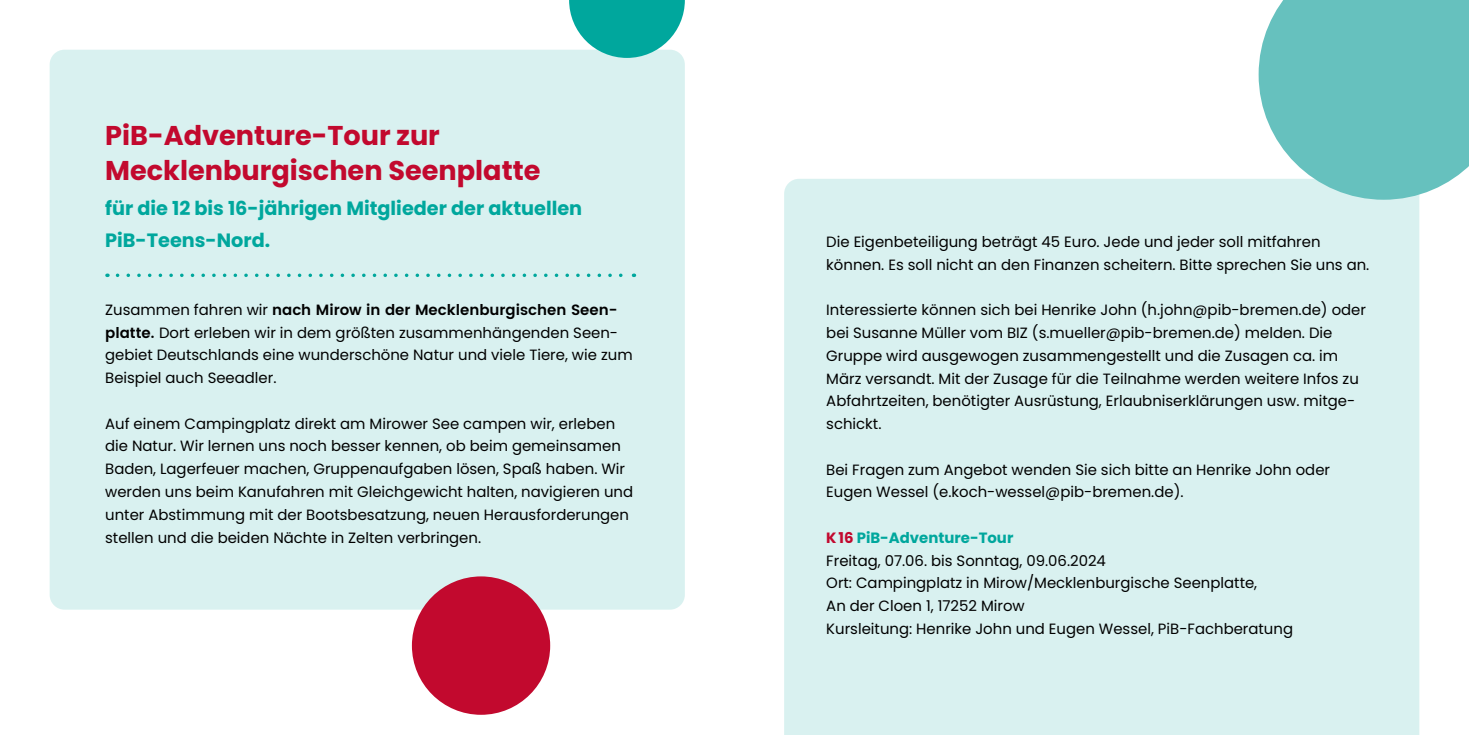
<style>
.page{position:relative;width:1469px;height:735px;background:#fff}
.page>*{position:absolute;margin:0;border:0;box-sizing:border-box;transform-origin:0 0}
.t1{font:700 27.12px/35px "Poppins";color:#c2092e}
.t2{font:700 19.25px/31.5px "Poppins";color:#00a79d}
.t3{font:14.88px/22.8px "Poppins";color:#000}
.s1{font-weight:600}
.s2{font-weight:700;color:#c2092e}
.s3{font-weight:700;color:#00a79d}
</style>
<div class="page">
<div style="left:784px;top:179px;width:635px;height:555px;background:#d9f1f0"></div>
<div style="left:50px;top:50px;width:635px;height:559px;background:#d9f1f0;border-radius:15px"></div>
<svg style="left:117px;top:273px;width:517px;height:4px"></svg>
<svg style="left:569px;top:0;width:116px;height:58px"></svg>
<svg style="left:1258px;top:0;width:210px;height:200px;background:#79c9c6"></svg>
<div style="left:412px;top:576px;width:138px;height:138px;background:#c2092e;border-radius:50%"></div>
<h1 class="t1" style="left:105px;top:118px;width:437px">PiB-Adventure-Tour zur<br>Mecklenburgischen Seenplatte</h1>
<p class="t2" style="left:105px;top:192px;width:478px">für die 12 bis 16-jährigen Mitglieder der aktuellen<br>PiB-Teens-Nord.</p>
<p class="t3" style="left:105px;top:298px;width:529px">Zusammen fahren wir <span class="s1">nach Mirow in der Mecklenburgischen Seen&shy;platte.</span> Dort erleben wir in dem größten zusammenhängenden Seen&shy;gebiet Deutschlands eine wunderschöne Natur und viele Tiere, wie zum Beispiel auch Seeadler.</p>
<p class="t3" style="left:105px;top:412px;width:529px">Auf einem Campingplatz direkt am Mirower See campen wir, erleben die Natur. Wir lernen uns noch besser kennen, ob beim gemeinsamen Baden, Lagerfeuer machen, Gruppenaufgaben lösen, Spaß haben. Wir werden uns beim Kanufahren mit Gleichgewicht halten, navigieren und unter Abstimmung mit der Bootsbesatzung, neuen Herausforderungen stellen und die beiden Nächte in Zelten verbringen.</p>
<p class="t3" style="left:826px;top:230px;width:544px">Die Eigenbeteiligung beträgt 45 Euro. Jede und jeder soll mitfahren können. Es soll nicht an den Finanzen scheitern. Bitte sprechen Sie uns an.</p>
<p class="t3" style="left:826px;top:298px;width:541px">Interessierte können sich bei Henrike John (h.john@pib-bremen.de) oder bei Susanne Müller vom BIZ (s.mueller@pib-bremen.de) melden. Die Gruppe wird ausgewogen zusammengestellt und die Zusagen ca. im März versandt. Mit der Zusage für die Teilnahme werden weitere Infos zu Abfahrtzeiten, benötigter Ausrüstung, Erlaubniserklärungen usw. mitge&shy;schickt.</p>
<p class="t3" style="left:826px;top:458px;width:505px">Bei Fragen zum Angebot wenden Sie sich bitte an Henrike John oder<br>Eugen Wessel (e.koch-wessel@pib-bremen.de).</p>
<p class="t3" style="left:826px;top:526px;width:468px"><span class="s2">K16</span> <span class="s3">PiB-Adventure-Tour<br></span>Freitag, 07.06. bis Sonntag, 09.06.2024<br>Ort: Campingplatz in Mirow/Mecklenburgische Seenplatte,<br>An der Cloen 1, 17252 Mirow<br>Kursleitung: Henrike John und Eugen Wessel, PiB-Fachberatung</p>
</div>
